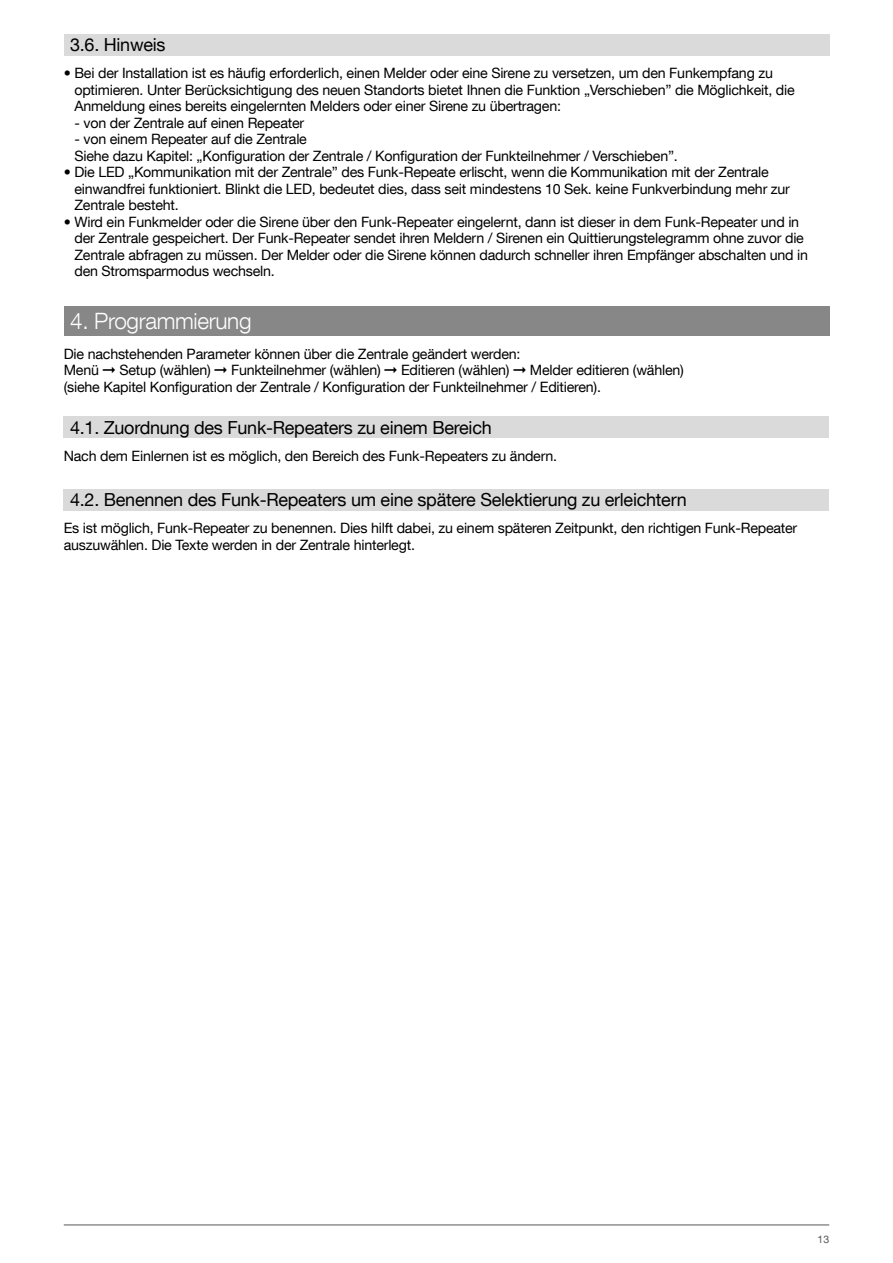
<style>
.page{position:relative;width:893px;height:1263px;background:#fff}
.page>*{position:absolute;margin:0;border:0;box-sizing:border-box;transform-origin:0 0}
.t1{font:300 22.5px "Helvetica Neue LT Com";letter-spacing:-.015em;color:#fff}
.t2{font:18px "Helvetica Neue LT Com";letter-spacing:-.015em;color:#000}
.t3{font:14.25px/16.5px "Helvetica Neue LT Com";letter-spacing:-.015em;color:#000}
.t4{font:10.5px "Helvetica Neue LT Com";color:#575756}
</style>
<div class="page">
<hr style="left:64px;top:1225px;width:765px;height:1px;background:#575756">
<div style="left:64px;top:34px;width:765px;height:21px;background:#dadada"></div>
<div style="left:64px;top:306px;width:765px;height:30px;background:#878787"></div>
<div style="left:64px;top:417px;width:765px;height:21px;background:#dadada"></div>
<div style="left:64px;top:489px;width:765px;height:21px;background:#dadada"></div>
<p class="t2" style="left:70px;top:34px;width:97px">3.6. Hinweis</p>
<p class="t3" style="left:74px;top:65px;width:722px;text-indent:-11px">• Bei der Installation ist es häufig erforderlich, einen Melder oder eine Sirene zu versetzen, um den Funkempfang zu optimieren. Unter Berücksichtigung des neuen Standorts bietet Ihnen die Funktion „Verschieben” die Möglichkeit, die<br>Anmeldung eines bereits eingelernten Melders oder einer Sirene zu übertragen:</p>
<p class="t3" style="left:74px;top:114px;width:231px">- von der Zentrale auf einen Repeater</p>
<p class="t3" style="left:74px;top:131px;width:605px">- von einem Repeater auf die Zentrale<br>Siehe dazu Kapitel: „Konfiguration der Zentrale / Konfiguration der Funkteilnehmer / Verschieben”.</p>
<p class="t3" style="left:74px;top:164px;width:717px;text-indent:-11px">• Die LED „Kommunikation mit der Zentrale” des Funk-Repeate erlischt, wenn die Kommunikation mit der Zentrale einwandfrei funktioniert. Blinkt die LED, bedeutet dies, dass seit mindestens 10 Sek. keine Funkverbindung mehr zur<br>Zentrale besteht.</p>
<p class="t3" style="left:74px;top:213px;width:735px;text-indent:-11px">• Wird ein Funkmelder oder die Sirene über den Funk-Repeater eingelernt, dann ist dieser in dem Funk-Repeater und in der Zentrale gespeichert. Der Funk-Repeater sendet ihren Meldern / Sirenen ein Quittierungstelegramm ohne zuvor die Zentrale abfragen zu müssen. Der Melder oder die Sirene können dadurch schneller ihren Empfänger abschalten und in den Stromsparmodus wechseln.</p>
<h1 class="t1" style="left:70px;top:307px;width:183px">4. Programmierung</h1>
<p class="t3" style="left:64px;top:345px;width:622px">Die nachstehenden Parameter können über die Zentrale geändert werden:<br>Menü ➞ Setup (wählen) ➞ Funkteilnehmer (wählen) ➞ Editieren (wählen) ➞ Melder editieren (wählen) (siehe Kapitel Konfiguration der Zentrale / Konfiguration der Funkteilnehmer / Editieren).</p>
<p class="t2" style="left:70px;top:416px;width:423px">4.1. Zuordnung des Funk-Repeaters zu einem Bereich</p>
<p class="t3" style="left:64px;top:447px;width:495px">Nach dem Einlernen ist es möglich, den Bereich des Funk-Repeaters zu ändern.</p>
<p class="t2" style="left:70px;top:489px;width:618px">4.2. Benennen des Funk-Repeaters um eine spätere Selektierung zu erleichtern</p>
<p class="t3" style="left:64px;top:520px;width:735px">Es ist möglich, Funk-Repeater zu benennen. Dies hilft dabei, zu einem späteren Zeitpunkt, den richtigen Funk-Repeater auszuwählen. Die Texte werden in der Zentrale hinterlegt.</p>
<p class="t4" style="left:817px;top:1232px;width:13px">13</p>
</div>
